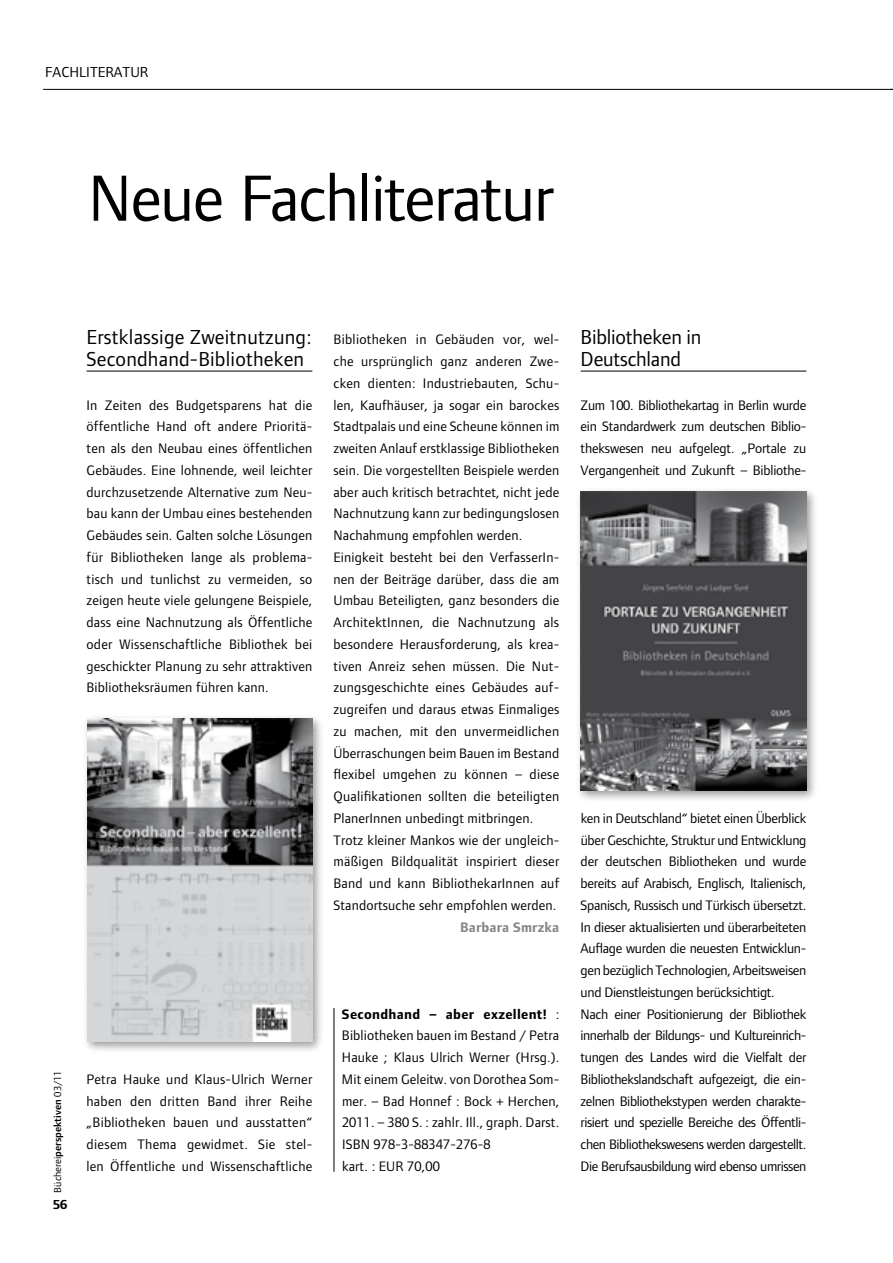
<style>
.page{position:relative;width:893px;height:1263px;background:#fff}
.page>*{position:absolute;margin:0;border:0;box-sizing:border-box;transform-origin:0 0}
.t1{font:67.5px "Foundry Form Sans";letter-spacing:-.02em;color:#000}
.t2{font:21px/21.8px "Foundry Form Sans";letter-spacing:.01em;color:#000}
.t3{font:21px/21.8px "Foundry Form Sans";letter-spacing:-.01em;color:#000}
.t4{font:15px "Foundry Form Sans";color:#000}
.t5{font:14.25px/21.8px "Foundry Form Sans";letter-spacing:.01em;color:#000;text-align:justify}
.t6{font:14.25px/21.8px "Foundry Form Sans";letter-spacing:-.02em;color:#000}
.t7{font:700 14.25px "Foundry Form Sans";letter-spacing:.01em;color:#87888a}
.t8{font:700 13.5px "Foundry Form Sans";color:#000}
.t9{font:10.5px "Foundry Form Sans";color:#000}
.s1{font-weight:600}
.s2{font-weight:700}
</style>
<div class="page">
<hr style="left:87px;top:371px;width:225px;height:1px;background:#000">
<hr style="left:581px;top:371px;width:225px;height:1px;background:#000">
<hr style="left:43px;top:89px;width:850px;height:1px;background:#000">
<div style="left:82px;top:713px;width:242px;height:339px;background:#000;opacity:.4"></div>
<img style="left:87px;top:719px;width:226px;height:322px">
<div style="left:575px;top:486px;width:242px;height:315px;background:#000;opacity:.4"></div>
<img style="left:581px;top:491px;width:225px;height:299px">
<hr style="left:334px;top:1008px;width:1px;height:164px;background:#000">
<p class="t4" style="left:45px;top:64px;width:33px">Fachliteratur</p>
<p class="t1" style="left:88px;top:160px;width:467px">Neue Fachliteratur</p>
<p class="t2" style="left:87px;top:326px;width:227px">Erstklassige Zweitnutzung:<br>Secondhand-Bibliotheken</p>
<p class="t5" style="left:87px;top:394px;width:227px">In Zeiten des Budgetsparens hat die öffentliche Hand oft andere Prioritä&shy;ten als den Neubau eines öffentlichen Gebäudes. Eine lohnende, weil leichter durchzusetzende Alternative zum Neu&shy;bau kann der Umbau eines bestehenden Gebäudes sein. Galten solche Lösungen für Bibliotheken lange als problema&shy;tisch und tunlichst zu vermeiden, so zeigen heute viele gelungene Beispiele, dass eine Nachnutzung als Öffentliche oder Wissenschaftliche Bibliothek bei geschickter Planung zu sehr attraktiven Bibliotheksräumen führen kann.</p>
<p class="t9" style="left:52px;top:1192px;width:124px;rotate:-90deg">Bücherei<span class="s1">perspektiven</span> 03/11</p>
<p class="t8" style="left:53px;top:1197px;width:16px">56</p>
<p class="t5" style="left:86px;top:1068px;width:227px">Petra Hauke und Klaus-Ulrich Werner haben den dritten Band ihrer Reihe „Bibliotheken bauen und ausstatten“ diesem Thema gewidmet. Sie stel&shy;len Öffentliche und Wissenschaftliche</p>
<p class="t5" style="left:334px;top:329px;width:227px">Bibliotheken in Gebäuden vor, wel-</p>
<p class="t5" style="left:333px;top:350px;width:227px">che ursprünglich ganz anderen Zwe-</p>
<p class="t5" style="left:333px;top:372px;width:227px">cken dienten: Industriebauten, Schu-</p>
<p class="t5" style="left:333px;top:394px;width:227px">len, Kaufhäuser, ja sogar ein barockes</p>
<p class="t5" style="left:333px;top:416px;width:227px">Stadtpalais und eine Scheune können im</p>
<p class="t5" style="left:333px;top:437px;width:227px">zweiten Anlauf erstklassige Bibliotheken</p>
<p class="t5" style="left:333px;top:459px;width:227px">sein. Die vorgestellten Beispiele werden</p>
<p class="t5" style="left:333px;top:481px;width:227px">aber auch kritisch betrachtet, nicht jede</p>
<p class="t5" style="left:333px;top:503px;width:227px">Nachnutzung kann zur bedingungslosen</p>
<p class="t5" style="left:333px;top:524px;width:190px">Nachahmung empfohlen werden.</p>
<p class="t5" style="left:333px;top:546px;width:227px">Einigkeit besteht bei den VerfasserIn-</p>
<p class="t5" style="left:333px;top:568px;width:227px">nen der Beiträge darüber, dass die am</p>
<p class="t5" style="left:333px;top:590px;width:227px">Umbau Beteiligten, ganz besonders die</p>
<p class="t5" style="left:333px;top:611px;width:227px">ArchitektInnen, die Nachnutzung als</p>
<p class="t5" style="left:333px;top:633px;width:227px">besondere Herausforderung, als krea-</p>
<p class="t5" style="left:333px;top:655px;width:227px">tiven Anreiz sehen müssen. Die Nut-</p>
<p class="t5" style="left:333px;top:677px;width:227px">zungsgeschichte eines Gebäudes auf-</p>
<p class="t5" style="left:333px;top:698px;width:227px">zugreifen und daraus etwas Einmaliges</p>
<p class="t5" style="left:333px;top:720px;width:227px">zu machen, mit den unvermeidlichen</p>
<p class="t5" style="left:333px;top:742px;width:227px">Überraschungen beim Bauen im Bestand</p>
<p class="t5" style="left:333px;top:763px;width:227px">flexibel umgehen zu können – diese</p>
<p class="t5" style="left:333px;top:785px;width:227px">Qualifikationen sollten die beteiligten</p>
<p class="t5" style="left:333px;top:807px;width:201px">PlanerInnen unbedingt mitbringen.</p>
<p class="t5" style="left:333px;top:829px;width:227px">Trotz kleiner Mankos wie der ungleich-</p>
<p class="t5" style="left:333px;top:850px;width:227px">mäßigen Bildqualität inspiriert dieser</p>
<p class="t5" style="left:333px;top:872px;width:227px">Band und kann BibliothekarInnen auf</p>
<p class="t5" style="left:333px;top:894px;width:224px">Standortsuche sehr empfohlen werden.</p>
<p class="t7" style="left:460px;top:919px;width:101px">Barbara Smrzka</p>
<p class="t5" style="left:342px;top:1003px;width:219px;text-align:left"><span class="s2">Secondhand – aber exzellent!</span> :<br>Bibliotheken bauen im Bestand / Petra<br>Hauke ; Klaus Ulrich Werner (Hrsg.).<br>Mit einem Geleitw. von Dorothea Som&shy;mer. – Bad Honnef : Bock + Herchen,<br>2011. – 380 S. : zahlr. Ill., graph. Darst.<br>ISBN 978-3-88347-276-8<br>kart. : EUR 70,00</p>
<p class="t3" style="left:581px;top:326px;width:122px">Bibliotheken in<br>Deutschland</p>
<p class="t5" style="left:581px;top:394px;width:227px">Zum 100. Bibliothekartag in Berlin wurde ein Standardwerk zum deutschen Biblio&shy;thekswesen neu aufgelegt. „Portale zu Vergangenheit und Zukunft – Bibliothe-</p>
<p class="t6" style="left:580px;top:807px;width:227px">ken in Deutschland“ bietet einen Überblick über Geschichte, Struktur und Entwicklung der deutschen Bibliotheken und wurde bereits auf Arabisch, Englisch, Italienisch, Spanisch, Russisch und Türkisch übersetzt.<br>In dieser aktualisierten und überarbeiteten Auflage wurden die neuesten Entwicklun&shy;gen bezüglich Technologien,Arbeitsweisen und Dienstleistungen berücksichtigt.<br>Nach einer Positionierung der Bibliothek innerhalb der Bildungs- und Kultureinrich&shy;tungen des Landes wird die Vielfalt der Bibliothekslandschaft aufgezeigt, die ein&shy;zelnen Bibliothekstypen werden charakte&shy;risiert und spezielle Bereiche des Öffentli&shy;chen Bibliothekswesens werden dargestellt.<br>Die Berufsausbildung wird ebenso umrissen</p>
</div>
